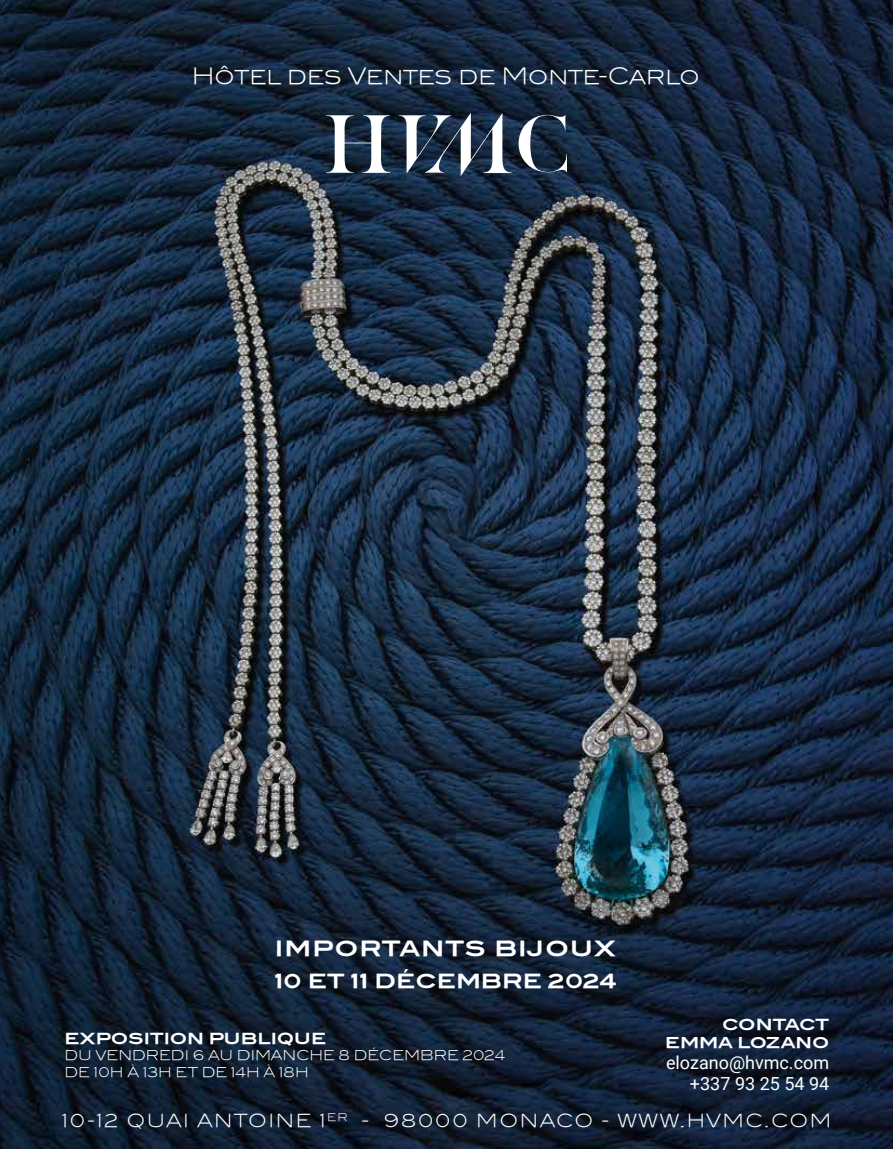
<style>
.page{position:relative;width:893px;height:1149px;background:#fff}
.page>*{position:absolute;margin:0;border:0;box-sizing:border-box;transform-origin:0 0}
.t1{font:22.5px "Blair ITCTT Light";letter-spacing:-.01em;color:#fff}
.t2{font:21px "Blair ITCTT Bold";letter-spacing:.04em;color:#fff}
.t3{font:19.5px "Blair ITCTT Bold";color:#fff}
.t4{font:18px "Blair ITCTT Light";letter-spacing:.08em;color:#fff}
.t5{font:18px/21px "Roboto";color:#fff;text-align:right}
.t6{font:15.3px "Blair ITCTT Bold";letter-spacing:-.005em;color:#fff}
.t7{font:15.3px "Blair ITCTT Bold";letter-spacing:-.045em;color:#fff}
.t8{font:15px "Blair ITCTT Bold";letter-spacing:-.005em;color:#fff}
.t9{font:13.5px/16.2px "Blair ITCTT Light";color:#fff}
</style>
<div class="page">
<img style="left:0;top:0;width:893px;height:1148px">
<svg style="left:519px;top:115px;width:48px;height:57px"></svg>
<svg style="left:399px;top:113px;width:113px;height:63px"></svg>
<svg style="left:326px;top:115px;width:65px;height:58px"></svg>
<h1 class="t1" style="left:192px;top:63px;width:509px">Hôtel des Ventes de Monte-Carlo</h1>
<h2 class="t2" style="left:275px;top:935px;width:342px">IMPORTANTS BIJOUX</h2>
<h3 class="t3" style="left:275px;top:968px;width:343px">10 ET 11 DÉCEMBRE 2024</h3>
<p class="t6" style="left:64px;top:1028px;width:263px">EXPOSITION PUBLIQUE</p>
<p class="t9" style="left:64px;top:1047px;width:442px">DU VENDREDI 6 AU DIMANCHE 8 DÉCEMBRE 2024<br>DE 10H À 13H ET DE 14H À 18H</p>
<p class="t7" style="left:722px;top:1014px;width:108px">CONTACT</p>
<p class="t8" style="left:665px;top:1032px;width:165px">EMMA LOZANO</p>
<h3 class="t5" style="left:666px;top:1050px;width:165px">elozano@hvmc.com +337 93 25 54 94</h3>
<h3 class="t4" style="left:62px;top:1110px;width:771px">10-12 QUAI ANTOINE 1<sup>ER</sup> - 98000 MONACO - WWW.HVMC.COM</h3>
</div>
